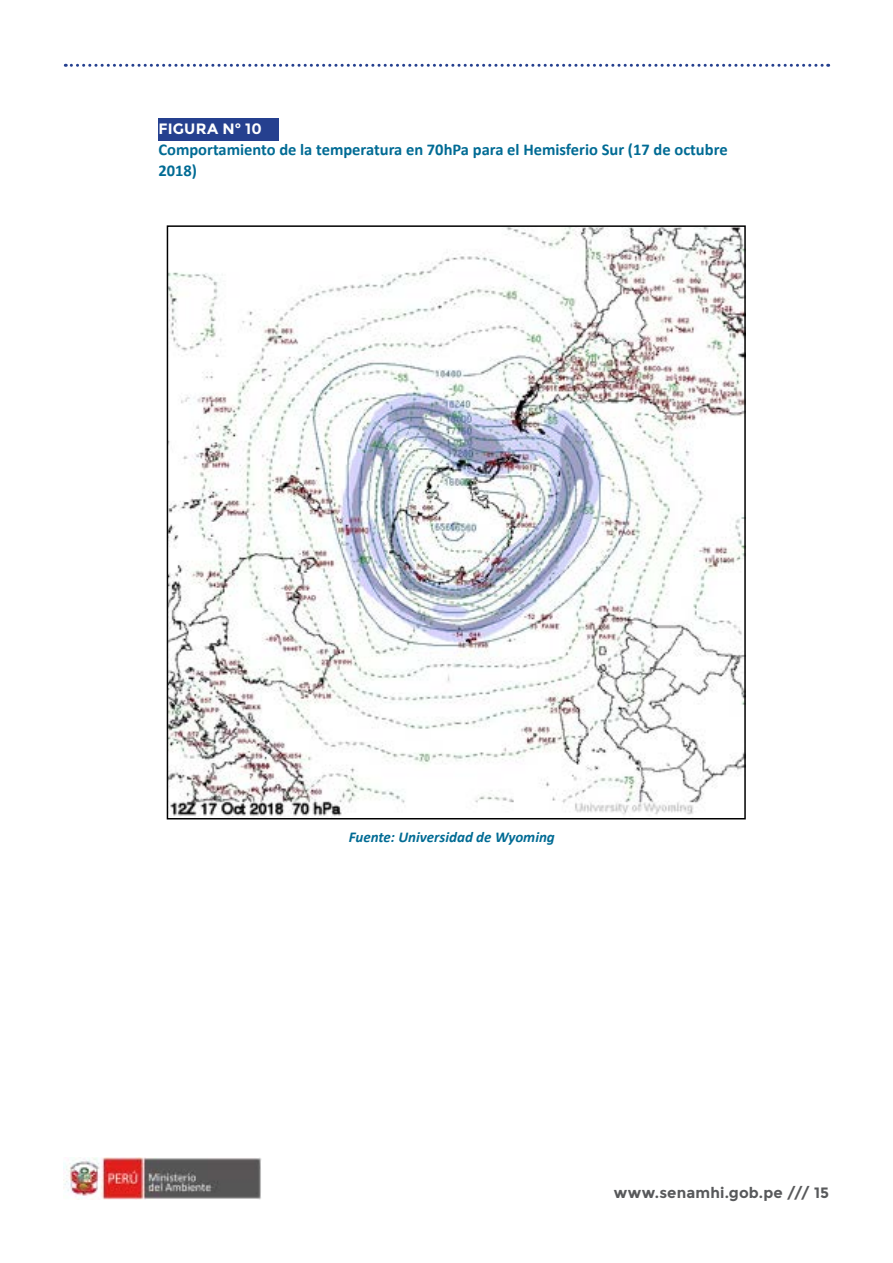
<style>
.page{position:relative;width:893px;height:1263px;background:#fff}
.page>*{position:absolute;margin:0;border:0;box-sizing:border-box;transform-origin:0 0}
.t1{font:700 16.5px/21px "Calibri";color:#006b94}
.t2{font:italic 700 15px "Calibri";color:#006b94}
.t3{font:700 15px "Montserrat";letter-spacing:.01em;color:#58595b}
.t4{font:700 15px "Montserrat";color:#fff}
</style>
<div class="page">
<svg style="left:65px;top:64px;width:764px;height:3px"></svg>
<img style="left:64px;top:1157px;width:197px;height:42px">
<div style="left:158px;top:118px;width:121px;height:23px;background:#25408f"></div>
<img style="left:170px;top:228px;width:573px;height:588px">
<div style="left:167px;top:225px;width:579px;height:594px;border:2px solid #000"></div>
<p class="t4" style="left:158px;top:120px;width:105px">FIGURA N° 10</p>
<p class="t1" style="left:158px;top:138px;width:571px">Comportamiento de la temperatura en 70hPa para el Hemisferio Sur (17 de octubre<br>2018)</p>
<p class="t2" style="left:349px;top:827px;width:208px">Fuente: Universidad de Wyoming</p>
<p class="t3" style="left:614px;top:1184px;width:217px">www.senamhi.gob.pe /// 15</p>
</div>
